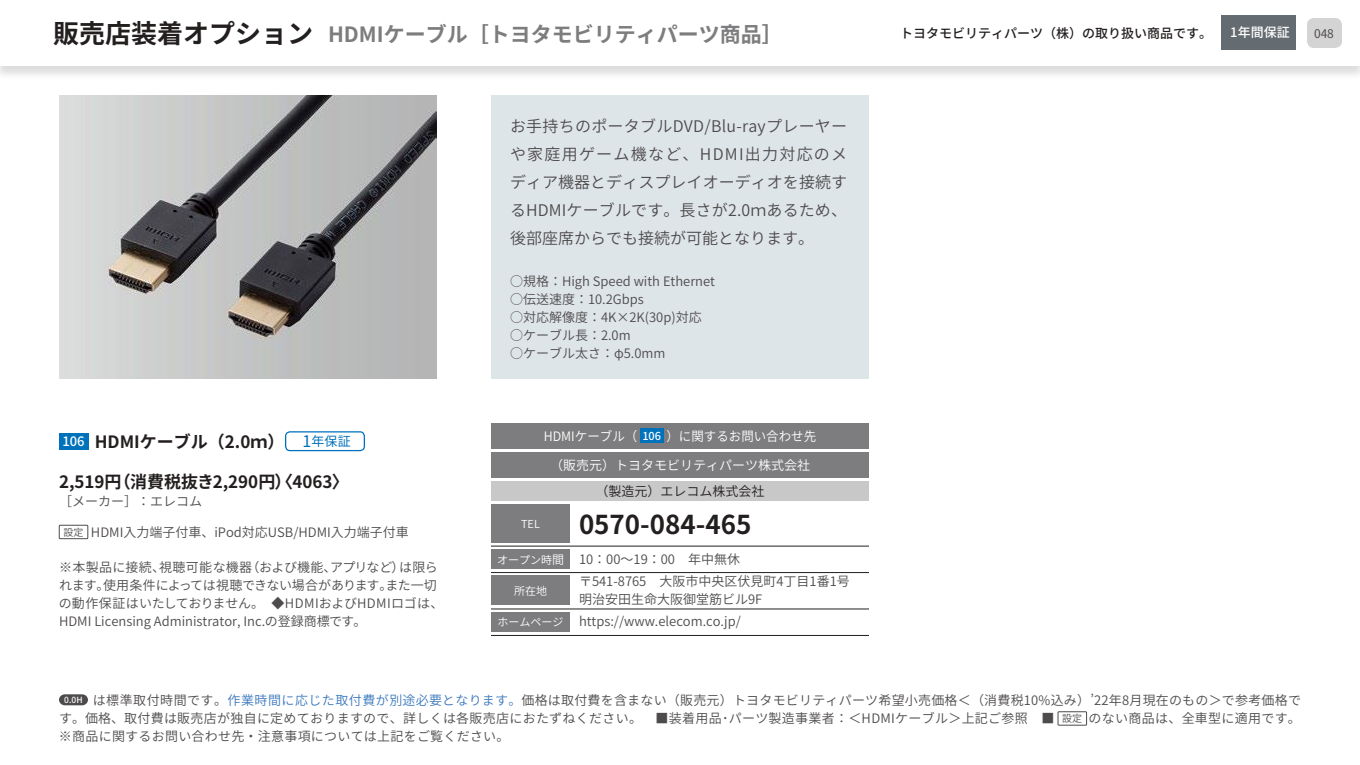
<style>
.page{position:relative;width:1360px;height:765px;background:#fff}
.page>*{position:absolute;margin:0;border:0;box-sizing:border-box;transform-origin:0 0}
.t1{font:700 26px "Noto Sans CJ Kjp";color:#241f1f}
.t2{font:700 21px "Noto Sans CJ Kjp";color:#7d7c7e}
.t3{font:700 17px "Noto Sans CJ Kjp";color:#241f1f}
.t4{font:600 16px/28px "Noto Sans CJ Kjp";letter-spacing:.005em;color:#4e4b4c;text-align:justify}
.t5{font:600 13px/18px "Noto Sans CJ Kjp";letter-spacing:.01em;color:#4e4b4c}
.t6{font:600 13px "Noto Sans CJ Kjp";color:#fff;scale:.96 1}
.t7{font:500 13px "Noto Sans CJ Kjp";color:#241f1f}
.t8{font:600 13px "Noto Sans CJ Kjp";color:#fff}
.t9{font:600 13px "Noto Sans CJ Kjp";color:#241f1f}
.t10{font:500 13px "Noto Sans CJ Kjp";color:#fff}
.t11{font:12px "Noto Sans CJ Kjp";color:#4e4b4c}
.t12{font:600 11px "Noto Sans CJ Kjp";color:#fff}
.s1{font-size:26px;color:#241f1f}
.s2{font-weight:500;font-size:13px;color:#fff}
.s3{font-weight:400;font-size:16px;color:#0072bc}
.s4{font-weight:400;font-size:13px;color:#0072bc}
.s5{font-size:10px}
.s6{font-weight:500;font-size:11px}
.s7{font-size:12px}
.s8{color:#3c79bd}
</style>
<div class="page">
<img style="left:59px;top:95px;width:378px;height:283px">
<div style="left:491px;top:95px;width:378px;height:284px;background:#dee5e9"></div>
<svg style="left:59px;top:694px;width:29px;height:11px"></svg>
<div style="left:1058px;top:711px;width:29px;height:14px;border:1px solid #4e4b4c"></div>
<div style="left:59px;top:525px;width:29px;height:14px;border:1px solid #4e4b4c"></div>
<div style="left:59px;top:433px;width:29px;height:17px;background:#0072bc"></div>
<div style="left:285px;top:431px;width:80px;height:20px;border:1px solid #0072bc;border-radius:4px"></div>
<div style="left:491px;top:423px;width:378px;height:26px;background:#7d7c7e"></div>
<div style="left:640px;top:428px;width:24px;height:15px;background:#0072bc"></div>
<div style="left:491px;top:612px;width:79px;height:20px;background:#7d7c7e"></div>
<div style="left:491px;top:549px;width:79px;height:20px;background:#7d7c7e"></div>
<div style="left:491px;top:504px;width:79px;height:39px;background:#7d7c7e"></div>
<div style="left:491px;top:576px;width:79px;height:29px;background:#7d7c7e"></div>
<div style="left:491px;top:452px;width:378px;height:26px;background:#7d7c7e"></div>
<hr style="left:491px;top:609px;width:378px;height:1px;background:#241f1f">
<hr style="left:491px;top:572px;width:378px;height:1px;background:#241f1f">
<hr style="left:491px;top:546px;width:378px;height:1px;background:#241f1f">
<hr style="left:491px;top:635px;width:378px;height:1px;background:#241f1f">
<div style="left:491px;top:481px;width:378px;height:20px;background:#c8c8c9"></div>
<div style="left:0;top:0;width:1360px;height:80px;background:#241f1f;opacity:.15"></div>
<div style="left:0;top:0;width:1360px;height:66px;background:#fff"></div>
<div style="left:1307px;top:18px;width:35px;height:30px;background:#d5d4d5;border-radius:7px"></div>
<div style="left:1221px;top:15px;width:75px;height:35px;background:#656c71"></div>
<h2 class="t2" style="left:53px;top:23px;width:731px"><span class="s1">販売店装着オプション</span> HDMIケーブル［トヨタモビリティパーツ商品］</h2>
<p class="t7" style="left:900px;top:26px;width:313px">トヨタモビリティパーツ（株）の取り扱い商品です。</p>
<p class="t10" style="left:1230px;top:25px;width:61px">1年間保証</p>
<p class="t11" style="left:1314px;top:26px;width:21px">048</p>
<p class="t4" style="left:510px;top:112px;width:339px">お手持ちのポータブルDVD/Blu-rayプレーヤーや家庭用ゲーム機など、HDMI出力対応のメディア機器とディスプレイオーディオを接続するHDMIケーブルです。長さが2.0ｍあるため、後部座席からでも接続が可能となります。</p>
<h3 class="t3" style="left:62px;top:432px;width:290px"><span class="s2">106</span> HDMIケーブル（2.0ｍ） <span class="s3">1</span><span class="s4">年保証</span></h3>
<h3 class="t3" style="left:59px;top:472px;width:291px">2,519円（消費税抜き2,290円）〈4063〉</h3>
<p class="t5" style="left:59px;top:493px;width:144px">［メーカー］：エレコム</p>
<p class="t5" style="left:64px;top:523px;width:347px"><span class="s5">設定</span> HDMI入力端子付車、iPod対応USB/HDMI入力端子付車</p>
<p class="t5" style="left:59px;top:559px;width:386px">※本製品に接続、視聴可能な機器（および機能、アプリなど）は限られます。使用条件によっては視聴できない場合があります。また一切の動作保証はいたしておりません。　◆HDMIおよびHDMIロゴは、HDMI Licensing Administrator, Inc.の登録商標です。</p>
<p class="t5" style="left:510px;top:272px;width:220px">○規格：High Speed with Ethernet　</p>
<p class="t5" style="left:510px;top:290px;width:135px">○伝送速度：10.2Gbps</p>
<p class="t5" style="left:510px;top:308px;width:206px">○対応解像度：4K×2K(30p)対応　</p>
<p class="t5" style="left:510px;top:326px;width:122px">○ケーブル長：2.0m</p>
<p class="t5" style="left:510px;top:344px;width:157px">○ケーブル太さ：φ5.0mm</p>
<p class="t6" style="left:544px;top:428px;width:285px">HDMIケーブル（ <span class="s6">106</span> ）に関するお問い合わせ先</p>
<p class="t8" style="left:550px;top:458px;width:261px">（販売元）トヨタモビリティパーツ株式会社</p>
<p class="t12" style="left:521px;top:518px;width:20px">TEL</p>
<p class="t12" style="left:497px;top:553px;width:68px">オープン時<span class="s7">間</span></p>
<p class="t12" style="left:514px;top:584px;width:34px">所在地</p>
<p class="t12" style="left:498px;top:616px;width:67px">ホームページ</p>
<p class="t9" style="left:596px;top:484px;width:170px">（製造元）エレコム株式会社</p>
<h1 class="t1" style="left:579px;top:510px;width:174px">0570-084-465</h1>
<p class="t5" style="left:579px;top:548px;width:272px;line-height:22.2px">10：00～19：00　年中無休<br>〒541-8765　大阪市中央区伏見町4丁目1番1号</p>
<p class="t5" style="left:579px;top:588px;width:185px;line-height:22.2px">明治安田生命大阪御堂筋ビル9F https://www.elecom.co.jp/</p>
<p class="t5" style="left:59px;top:691px;width:1257px;text-indent:5px"><sup>0.0H</sup> は標準取付時間です。<span class="s8">作業時間に応じた取付費が別途必要となります。</span>価格は取付費を含まない（販売元）トヨタモビリティパーツ希望小売価格＜（消費税10%込み）’22年8月現在のもの＞で参考価格です。価格、取付費は販売店が独自に定めておりますので、詳しくは各販売店におたずねください。　■装着用品･パーツ製造事業者：＜HDMIケーブル＞上記ご参照　■ <span class="s5">設定</span> のない商品は、全車型に適用です。　※商品に関するお問い合わせ先・注意事項については上記をご覧ください。</p>
</div>
